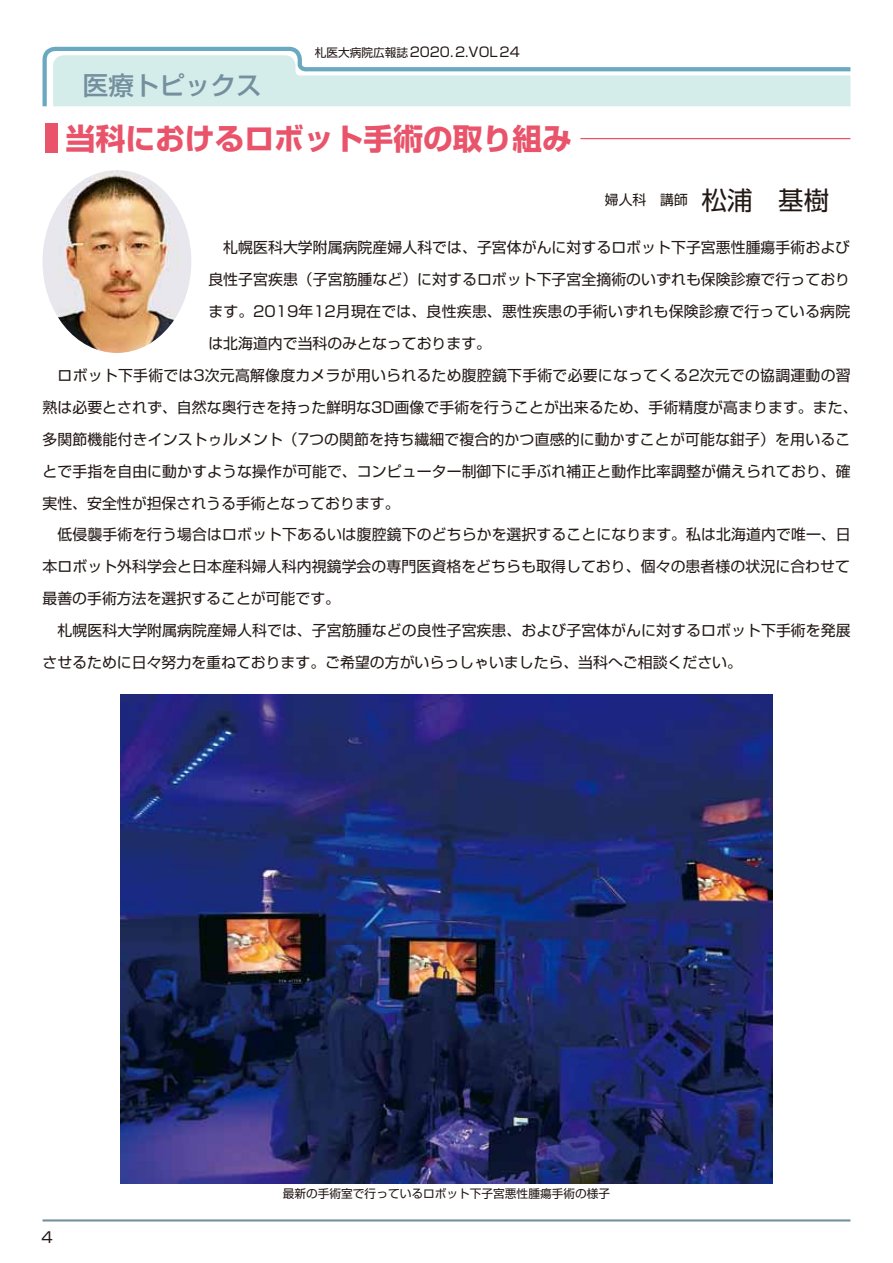
<style>
.page{position:relative;width:893px;height:1263px;background:#fff}
.page>*{position:absolute;margin:0;border:0;box-sizing:border-box;transform-origin:0 0}
.t1{font:700 29.7px "Shin Go Pro";color:#e9546b}
.t2{font:500 25.5px "Shin Go Pro";color:#748f9d}
.t3{font:14.85px "Shin Go Pro";letter-spacing:.005em;color:#221815}
.t4{font:13.8px "Shin Go Pro";color:#221815}
.t5{font:13.35px "Shin Go Pro";color:#221815}
.t6{font:11.7px "Shin Go Pro";color:#221815}
.s1{font-size:11.7px}
.s2{font-size:25.5px}
</style>
<div class="page">
<svg style="left:42px;top:46px;width:809px;height:61px"></svg>
<svg style="left:53px;top:55px;width:797px;height:51px"></svg>
<hr style="left:43px;top:1219px;width:807px;height:2px;background:#748f9d">
<div style="left:45px;top:123px;width:12px;height:30px;background:#e9546b"></div>
<hr style="left:580px;top:138px;width:270px;height:1px;background:#e9546b">
<img style="left:43px;top:170px;width:148px;height:183px">
<img style="left:121px;top:694px;width:651px;height:489px">
<p class="t5" style="left:315px;top:41px;width:207px"><span class="s1">札医大病院広報誌</span>2020.2.VOL24</p>
<h2 class="t2" style="left:83px;top:64px;width:180px">医療トピックス</h2>
<h1 class="t1" style="left:66px;top:115px;width:507px">当科におけるロボット手術の取り組み</h1>
<p class="t4" style="left:605px;top:189px;width:226px">婦人科　講師　<span class="s2">松浦　基樹</span></p>
<p class="t3" style="left:208px;top:235px;width:643px">　札幌医科大学附属病院産婦人科では、子宮体がんに対するロボット下子宮悪性腫瘍手術および</p>
<p class="t3" style="left:208px;top:267px;width:643px">良性子宮疾患（子宮筋腫など）に対するロボット下子宮全摘術のいずれも保険診療で行っており</p>
<p class="t3" style="left:208px;top:299px;width:643px">ます。2019年12月現在では、良性疾患、悪性疾患の手術いずれも保険診療で行っている病院</p>
<p class="t3" style="left:208px;top:331px;width:284px">は北海道内で当科のみとなっております。</p>
<p class="t3" style="left:43px;top:363px;width:810px">　ロボット下手術では3次元高解像度カメラが用いられるため腹腔鏡下手術で必要になってくる2次元での協調運動の習</p>
<p class="t3" style="left:43px;top:395px;width:816px">熟は必要とされず、自然な奥行きを持った鮮明な3D画像で手術を行うことが出来るため、手術精度が高まります。また、</p>
<p class="t3" style="left:43px;top:427px;width:809px">多関節機能付きインストゥルメント（7つの関節を持ち繊細で複合的かつ直感的に動かすことが可能な鉗子）を用いるこ</p>
<p class="t3" style="left:43px;top:459px;width:810px">とで手指を自由に動かすような操作が可能で、コンピューター制御下に手ぶれ補正と動作比率調整が備えられており、確</p>
<p class="t3" style="left:43px;top:491px;width:359px">実性、安全性が担保されうる手術となっております。</p>
<p class="t3" style="left:43px;top:523px;width:810px">　低侵襲手術を行う場合はロボット下あるいは腹腔鏡下のどちらかを選択することになります。私は北海道内で唯一、日</p>
<p class="t3" style="left:43px;top:554px;width:809px">本ロボット外科学会と日本産科婦人科内視鏡学会の専門医資格をどちらも取得しており、個々の患者様の状況に合わせて</p>
<p class="t3" style="left:43px;top:586px;width:299px">最善の手術方法を選択することが可能です。</p>
<p class="t3" style="left:43px;top:618px;width:810px">　札幌医科大学附属病院産婦人科では、子宮筋腫などの良性子宮疾患、および子宮体がんに対するロボット下手術を発展</p>
<p class="t3" style="left:43px;top:650px;width:701px">させるために日々努力を重ねております。ご希望の方がいらっしゃいましたら、当科へご相談ください。</p>
<p class="t3" style="left:41px;top:1225px;width:13px">4</p>
<p class="t6" style="left:283px;top:1184px;width:329px">最新の手術室で行っているロボット下子宮悪性腫瘍手術の様子</p>
</div>
